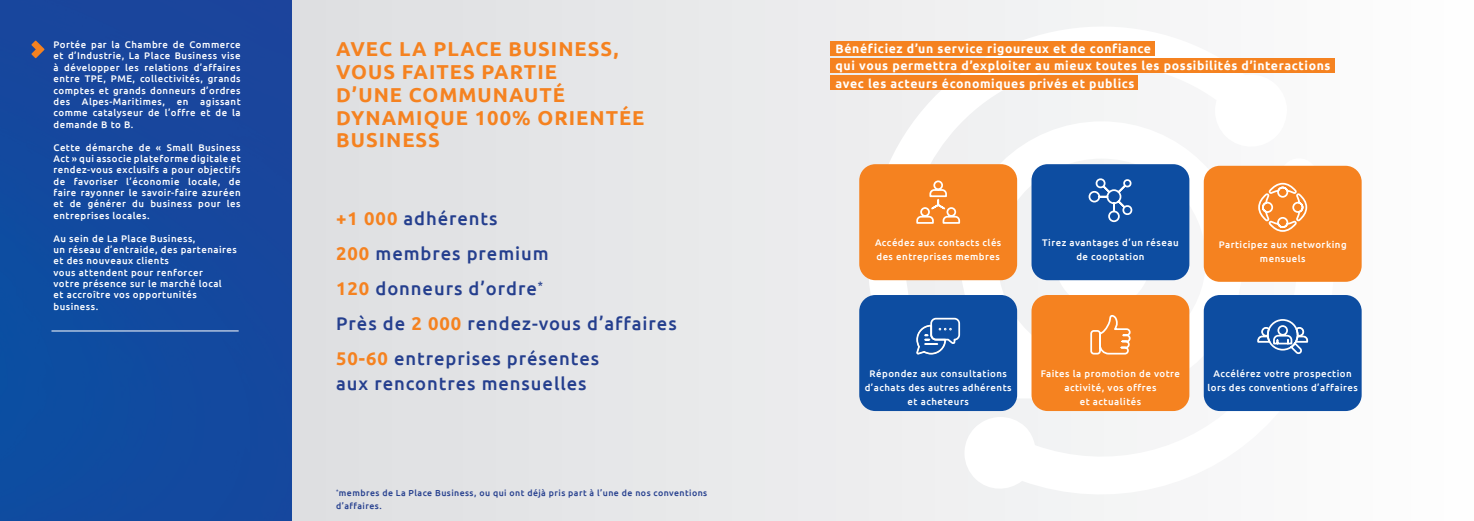
<style>
.page{position:relative;width:1474px;height:521px;background:#fff}
.page>*{position:absolute;margin:0;border:0;box-sizing:border-box;transform-origin:0 0}
.t1{font:700 20.12px "Ubuntu";letter-spacing:.05em;color:#f58220}
.t2{font:500 18.38px "Ubuntu";letter-spacing:.05em;color:#253f8e}
.t3{font:700 12.25px "Ubuntu";letter-spacing:.05em;color:#fff}
.t4{font:500 9.62px/11.4px "Ubuntu";letter-spacing:.05em;color:#fff;text-align:center}
.t5{font:500 8.75px/12.2px "Ubuntu";letter-spacing:.05em;color:#253f8e}
.s1{font-weight:700;color:#f58220}
</style>
<div class="page">
<div style="left:0;top:0;width:293px;height:521px;background:#13489e"></div>
<div style="left:293px;top:0;width:1180px;height:521px;background:linear-gradient(to right,#dddee1,#fefefe)"></div>
<svg style="left:31px;top:41px;width:14px;height:17px"></svg>
<hr style="left:51px;top:331px;width:188px;height:1px;background:#fff">
<svg style="left:868px;top:2px;width:379px;height:294px;fill:#f5f5f5"></svg>
<svg style="left:1214px;top:74px;width:72px;height:76px"></svg>
<svg style="left:964px;top:156px;width:387px;height:356px"></svg>
<svg style="left:1017px;top:361px;width:14px;height:37px"></svg>
<div style="left:1055px;top:214px;width:95px;height:95px;background:#fff;border-radius:50%"></div>
<div style="left:830px;top:41px;width:324px;height:14px;background:#f58220"></div>
<div style="left:830px;top:58px;width:504px;height:15px;background:#f58220"></div>
<div style="left:830px;top:75px;width:307px;height:15px;background:#f58220"></div>
<div style="left:859px;top:164px;width:158px;height:116px;background:#f58220;border-radius:16px"></div>
<div style="left:859px;top:295px;width:158px;height:116px;background:#0d4da1;border-radius:16px"></div>
<div style="left:1203px;top:166px;width:158px;height:116px;background:#f58220;border-radius:16px"></div>
<div style="left:1031px;top:164px;width:158px;height:116px;background:#0d4da1;border-radius:16px"></div>
<div style="left:1031px;top:295px;width:158px;height:116px;background:#f58220;border-radius:16px"></div>
<div style="left:1203px;top:295px;width:158px;height:116px;background:#0d4da1;border-radius:16px"></div>
<svg style="left:916px;top:180px;width:45px;height:44px"></svg>
<svg style="left:1088px;top:178px;width:45px;height:45px"></svg>
<svg style="left:916px;top:317px;width:45px;height:38px"></svg>
<svg style="left:1090px;top:315px;width:41px;height:40px"></svg>
<svg style="left:1258px;top:182px;width:49px;height:50px"></svg>
<svg style="left:1257px;top:319px;width:51px;height:35px"></svg>
<p class="t4" style="left:53px;top:39px;width:189px;text-align:justify">Portée par la Chambre de Commerce et d’Industrie, La Place Business vise à développer les relations d’affaires entre TPE, PME, collectivités, grands comptes et grands donneurs d’ordres des Alpes-Maritimes, en agissant comme catalyseur de l’offre et de la demande B to B.</p>
<p class="t4" style="left:53px;top:141px;width:189px;text-align:justify">Cette démarche de « Small Business Act » qui associe plateforme digitale et rendez-vous exclusifs a pour objectifs de favoriser l’économie locale, de faire rayonner le savoir-faire azuréen et de générer du business pour les entreprises locales.</p>
<p class="t4" style="left:53px;top:232px;width:143px">Au sein de La Place Business,</p>
<p class="t4" style="left:53px;top:243px;width:185px">un réseau d’entraide, des partenaires</p>
<p class="t4" style="left:53px;top:255px;width:117px">et des nouveaux clients</p>
<p class="t4" style="left:53px;top:266px;width:151px">vous attendent pour renforcer</p>
<p class="t4" style="left:53px;top:278px;width:170px">votre présence sur le marché local</p>
<p class="t4" style="left:53px;top:289px;width:145px">et accroître vos opportunités</p>
<p class="t4" style="left:53px;top:300px;width:46px">business.</p>
<p class="t1" style="left:336px;top:37px;width:284px">AVEC LA PLACE BUSINESS,</p>
<p class="t1" style="left:336px;top:60px;width:222px">VOUS FAITES PARTIE</p>
<p class="t1" style="left:336px;top:82px;width:230px">D’UNE COMMUNAUTÉ</p>
<p class="t1" style="left:336px;top:105px;width:310px">DYNAMIQUE 100% ORIENTÉE</p>
<p class="t1" style="left:336px;top:128px;width:105px">BUSINESS</p>
<p class="t2" style="left:336px;top:207px;width:163px"><span class="s1">+1 000</span> adhérents</p>
<p class="t2" style="left:336px;top:242px;width:214px"><span class="s1">200</span> membres premium</p>
<p class="t2" style="left:336px;top:277px;width:208px"><span class="s1">120</span> donneurs d’ordre<sup>*</sup></p>
<p class="t2" style="left:336px;top:312px;width:342px">Près de <span class="s1">2 000</span> rendez-vous d’affaires</p>
<p class="t2" style="left:336px;top:347px;width:264px"><span class="s1">50-60</span> entreprises présentes</p>
<p class="t2" style="left:336px;top:372px;width:252px">aux rencontres mensuelles</p>
<p class="t5" style="left:336px;top:487px;width:372px"><sup>*</sup>membres de La Place Business, ou qui ont déjà pris part à l’une de nos conventions d’affaires.</p>
<p class="t3" style="left:835px;top:41px;width:317px">Bénéficiez d’un service rigoureux et de confiance</p>
<p class="t3" style="left:835px;top:59px;width:496px">qui vous permettra d’exploiter au mieux toutes les possibilités d’interactions</p>
<p class="t3" style="left:835px;top:76px;width:300px">avec les acteurs économiques privés et publics</p>
<p class="t4" style="left:875px;top:237px;width:128px">Accédez aux contacts clés</p>
<p class="t4" style="left:876px;top:251px;width:125px">des entreprises membres</p>
<p class="t4" style="left:1042px;top:237px;width:138px">Tirez avantages d’un réseau</p>
<p class="t4" style="left:1076px;top:251px;width:70px">de cooptation</p>
<p class="t4" style="left:1218px;top:237px;width:129px;line-height:14px">Participez aux networking mensuels</p>
<p class="t4" style="left:864px;top:366px;width:148px;line-height:14px">Répondez aux consultations d’achats des autres adhérents et acheteurs</p>
<p class="t4" style="left:1040px;top:366px;width:141px;line-height:14px">Faites la promotion de votre activité, vos offres</p>
<p class="t4" style="left:1079px;top:395px;width:63px">et actualités</p>
<p class="t4" style="left:1207px;top:366px;width:152px;line-height:14px">Accélérez votre prospection lors des conventions d’affaires</p>
</div>
